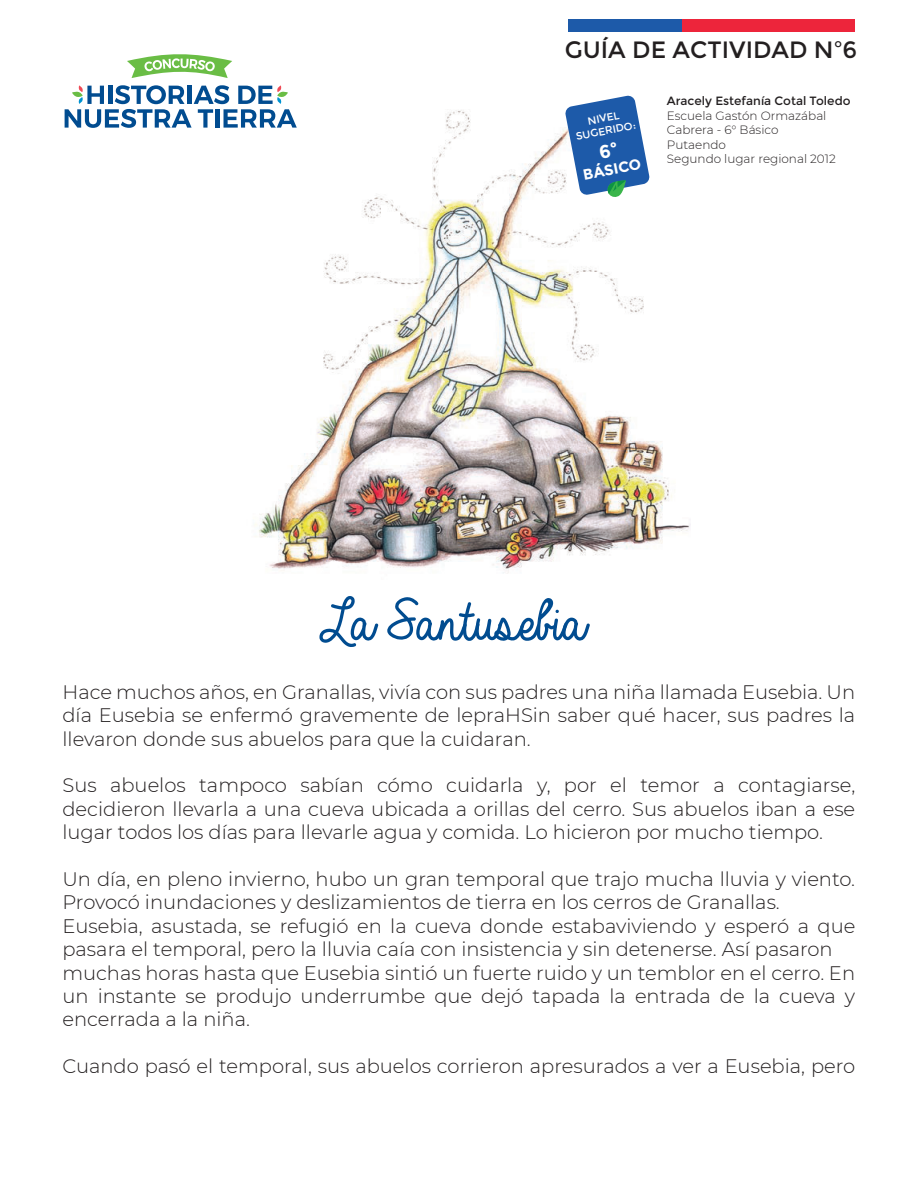
<style>
.page{position:relative;width:918px;height:1188px;background:#fff}
.page>*{position:absolute;margin:0;border:0;box-sizing:border-box;transform-origin:0 0}
.t1{font:60.75px "Always In My Heart";color:#014c90}
.t2{font:23.55px "Montserrat";color:#231f20}
.t3{font:300 19.5px/23.4px "Montserrat";color:#231f20;text-align:justify}
.t4{font:700 14.85px "Montserrat";color:#fff}
.t5{font:300 12px/14.4px "Montserrat";color:#231f20}
.t6{font:12px "Montserrat";color:#231f20}
.t7{font:10.5px/12.6px "Montserrat";color:#fff;text-align:center}
</style>
<div class="page">
<img style="left:254px;top:110px;width:437px;height:464px">
<svg style="left:127px;top:54px;width:105px;height:24px"></svg>
<svg style="left:65px;top:85px;width:232px;height:43px"></svg>
<svg style="left:276px;top:85px;width:7px;height:7px"></svg>
<svg style="left:276px;top:97px;width:7px;height:7px"></svg>
<div style="left:569px;top:20px;width:115px;height:12px;background:#1d5aa9"></div>
<div style="left:682px;top:20px;width:173px;height:12px;background:#ed253b"></div>
<svg style="left:565px;top:95px;width:85px;height:103px"></svg>
<p class="t2" style="left:565px;top:36px;width:294px">GUÍA DE ACTIVIDAD Nº6</p>
<p class="t7" style="left:573px;top:118px;width:62px;rotate:-11deg">NIVEL<br>SUGERIDO:</p>
<p class="t4" style="left:582px;top:166px;width:60px;rotate:-11deg">BÁSICO</p>
<p class="t6" style="left:667px;top:94px;width:185px">Aracely Estefanía Cotal Toledo</p>
<p class="t5" style="left:667px;top:108px;width:170px">Escuela Gastón Ormazábal<br>Cabrera - 6° Básico<br>Putaendo<br>Segundo lugar regional 2012</p>
<h1 class="t1" style="left:312px;top:589px;width:264px">La Santusebia</h1>
<p class="t3" style="left:62px;top:680px;width:794px">Hace muchos años, en Granallas, vivía con sus padres una niña llamada Eusebia. Un día Eusebia se enfermó gravemente de lepraHSin saber qué hacer, sus padres la llevaron donde sus abuelos para que la cuidaran.</p>
<p class="t3" style="left:62px;top:773px;width:794px">Sus abuelos tampoco sabían cómo cuidarla y, por el temor a contagiarse, decidieron llevarla a una cueva ubicada a orillas del cerro. Sus abuelos iban a ese lugar todos los días para llevarle agua y comida. Lo hicieron por mucho tiempo.</p>
<p class="t3" style="left:62px;top:867px;width:794px;text-align:left">Un día, en pleno invierno, hubo un gran temporal que trajo mucha lluvia y viento.<br>Provocó inundaciones y deslizamientos de tierra en los cerros de Granallas.<br>Eusebia, asustada, se refugió en la cueva donde estabaviviendo y esperó a que pasara el temporal, pero la lluvia caía con insistencia y sin detenerse. Así pasaron muchas horas hasta que Eusebia sintió un fuerte ruido y un temblor en el cerro. En un instante se produjo underrumbe que dejó tapada la entrada de la cueva y encerrada a la niña.</p>
<p class="t3" style="left:62px;top:1054px;width:794px">Cuando pasó el temporal, sus abuelos corrieron apresurados a ver a Eusebia, pero</p>
</div>
